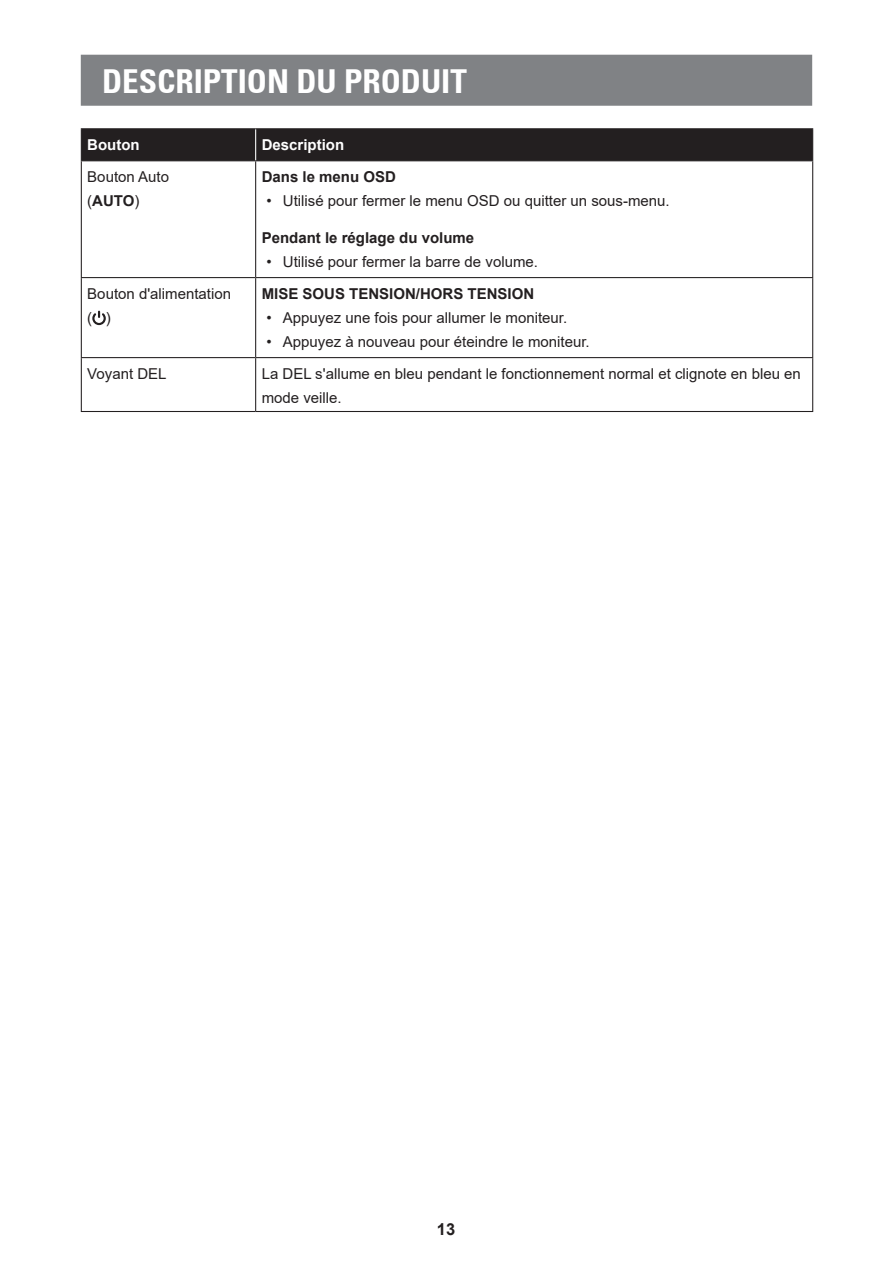
<style>
.page{position:relative;width:893px;height:1263px;background:#fff}
.page>*{position:absolute;margin:0;border:0;box-sizing:border-box;transform-origin:0 0}
.t1{font:700 condensed 33px "Univers 67";color:#fff}
.t2{font:700 16.5px "Arial";color:#231f20}
.t3{font:15px/24px "Arial";color:#231f20}
.t4{font:700 15px "Arial";color:#231f20}
.t5{font:700 15px "Arial";color:#fff}
.s1{font-weight:700}
</style>
<div class="page">
<div style="left:81px;top:55px;width:731px;height:51px;background:#808285;border:2px solid #808285"></div>
<div style="left:82px;top:129px;width:730px;height:31px;background:#231f20"></div>
<hr style="left:81px;top:128px;width:175px;height:1px;background:#231f20">
<hr style="left:81px;top:129px;width:1px;height:31px;background:#231f20">
<hr style="left:256px;top:128px;width:557px;height:1px;background:#231f20">
<hr style="left:812px;top:129px;width:1px;height:31px;background:#231f20">
<hr style="left:81px;top:160px;width:175px;height:1px;background:#231f20">
<hr style="left:81px;top:161px;width:1px;height:116px;background:#231f20">
<hr style="left:256px;top:160px;width:557px;height:1px;background:#231f20">
<hr style="left:255px;top:161px;width:1px;height:116px;background:#231f20">
<hr style="left:812px;top:161px;width:1px;height:116px;background:#231f20">
<hr style="left:81px;top:277px;width:175px;height:1px;background:#231f20">
<hr style="left:81px;top:278px;width:1px;height:79px;background:#231f20">
<hr style="left:256px;top:277px;width:557px;height:1px;background:#231f20">
<hr style="left:255px;top:278px;width:1px;height:79px;background:#231f20">
<hr style="left:812px;top:278px;width:1px;height:79px;background:#231f20">
<hr style="left:81px;top:357px;width:175px;height:1px;background:#231f20">
<hr style="left:81px;top:358px;width:1px;height:53px;background:#231f20">
<hr style="left:256px;top:357px;width:557px;height:1px;background:#231f20">
<hr style="left:255px;top:358px;width:1px;height:53px;background:#231f20">
<hr style="left:812px;top:358px;width:1px;height:53px;background:#231f20">
<hr style="left:81px;top:411px;width:175px;height:1px;background:#231f20">
<hr style="left:256px;top:411px;width:557px;height:1px;background:#231f20">
<hr style="left:255px;top:129px;width:1px;height:31px;background:#fff">
<svg style="left:92px;top:311px;width:14px;height:14px"></svg>
<h1 class="t1" style="left:102px;top:61px;width:366px">DESCRIPTION DU PRODUIT</h1>
<p class="t5" style="left:87px;top:134px;width:54px">Bouton</p>
<p class="t5" style="left:262px;top:134px;width:84px">Description</p>
<p class="t3" style="left:87px;top:165px;width:83px">Bouton Auto (<span class="s1">AUTO</span>)</p>
<p class="t4" style="left:262px;top:166px;width:136px">Dans le menu OSD</p>
<p class="t3" style="left:266px;top:189px;width:405px">• Utilisé pour fermer le menu OSD ou quitter un sous-menu.</p>
<p class="t4" style="left:262px;top:227px;width:214px">Pendant le réglage du volume</p>
<p class="t3" style="left:266px;top:250px;width:273px">• Utilisé pour fermer la barre de volume.</p>
<p class="t3" style="left:87px;top:282px;width:145px">Bouton d'alimentation ( )</p>
<p class="t4" style="left:262px;top:283px;width:274px">MISE SOUS TENSION/HORS TENSION</p>
<p class="t3" style="left:266px;top:306px;width:302px">• Appuyez une fois pour allumer le moniteur.</p>
<p class="t3" style="left:266px;top:330px;width:325px">• Appuyez à nouveau pour éteindre le moniteur.</p>
<p class="t3" style="left:87px;top:362px;width:81px">Voyant DEL</p>
<p class="t3" style="left:262px;top:362px;width:541px">La DEL s'allume en bleu pendant le fonctionnement normal et clignote en bleu en mode veille.</p>
<p class="t2" style="left:437px;top:1217px;width:20px">13</p>
</div>
